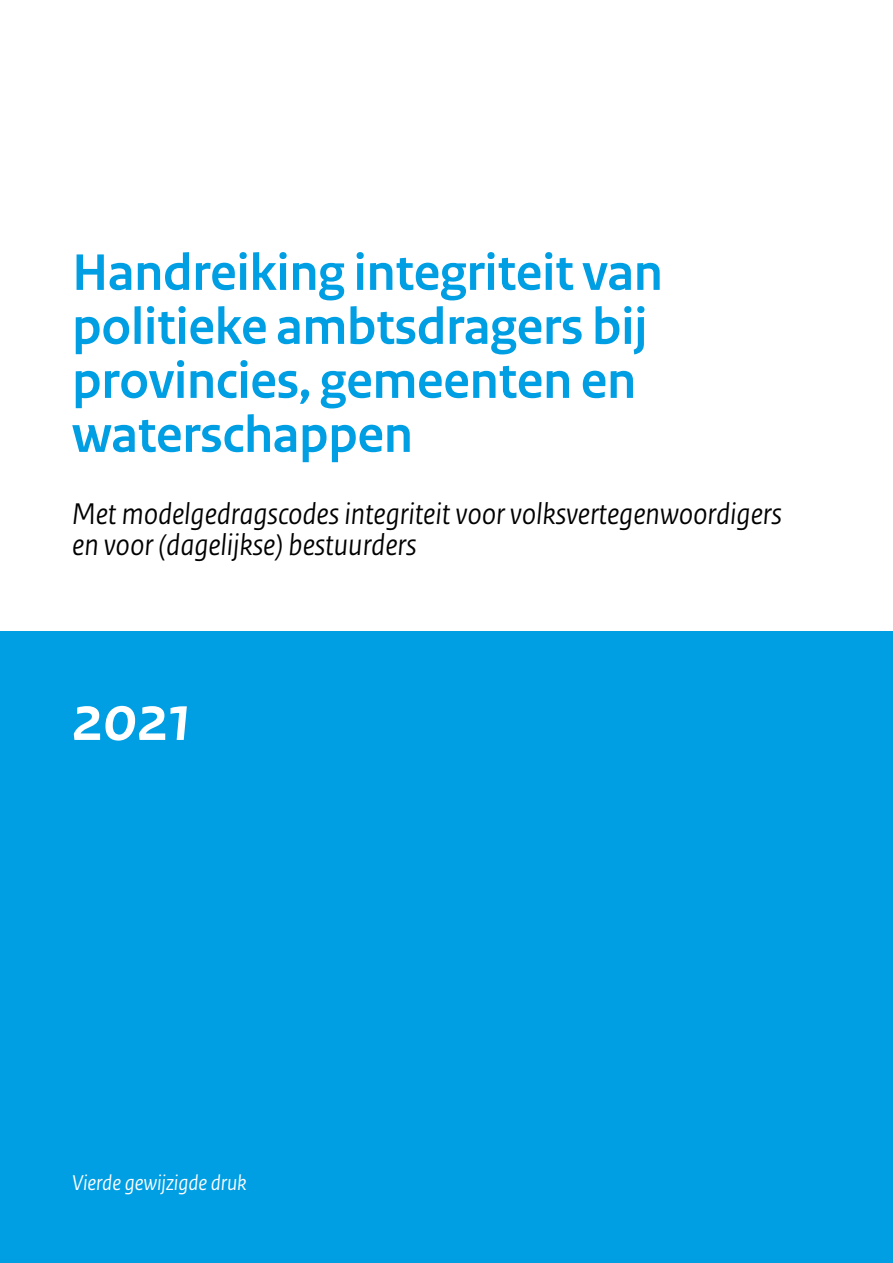
<style>
.page{position:relative;width:893px;height:1263px;background:#fff}
.page>*{position:absolute;margin:0;border:0;box-sizing:border-box;transform-origin:0 0}
.t1{font:italic 700 67.5px "Rijksoverheid Sans Heading";color:#fff}
.t2{font:700 54px/54px "Rijksoverheid Sans Heading";color:#009ee3}
.t3{font:italic 31.5px/31.5px "Rijksoverheid Sans Heading";color:#000}
.t4{font:italic 22.5px "Rijksoverheid Sans Heading";color:#fff}
</style>
<div class="page">
<div style="left:0;top:631px;width:893px;height:632px;background:#009ee3"></div>
<h2 class="t2" style="left:72px;top:246px;width:592px">Handreiking integriteit van politieke ambtsdragers bij provincies, gemeenten en waterschappen</h2>
<p class="t3" style="left:72px;top:499px;width:711px">Met modelgedragscodes integriteit voor volksvertegenwoordigers en voor (dagelijkse) bestuurders</p>
<h1 class="t1" style="left:72px;top:680px;width:121px">2021</h1>
<p class="t4" style="left:72px;top:1170px;width:176px">Vierde gewijzigde druk</p>
</div>
